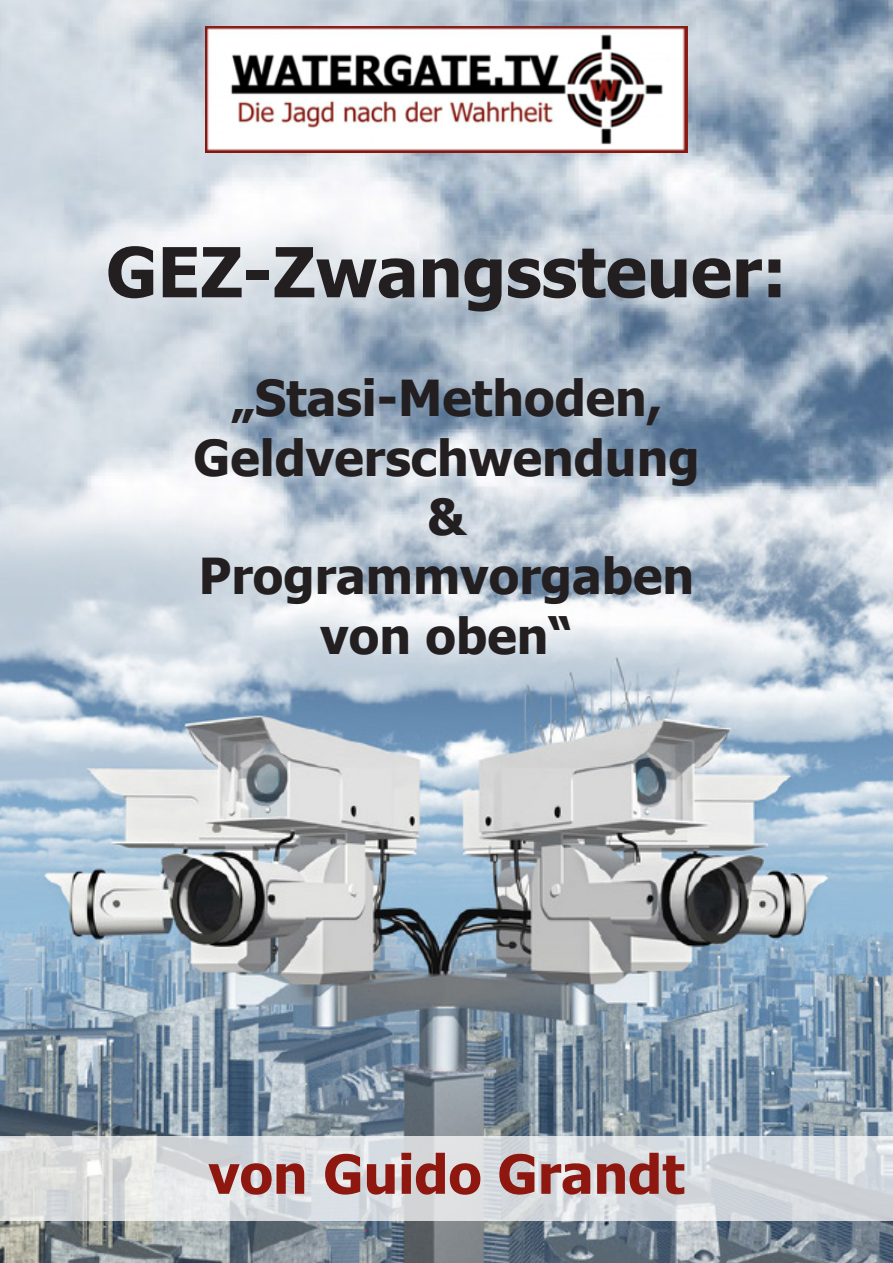
<style>
.page{position:relative;width:893px;height:1263px;background:#fff}
.page>*{position:absolute;margin:0;border:0;box-sizing:border-box;transform-origin:0 0}
.t1{font:700 69px "Tahoma";color:#231f20}
.t2{font:700 54px "Tahoma";color:#8e170f}
.t3{font:700 49.5px "Tahoma";color:#231f20}
</style>
<div class="page">
<img style="left:0;top:0;width:893px;height:1263px">
<img style="left:206px;top:27px;width:481px;height:126px">
<svg style="left:0;top:1136px;width:893px;height:85px;background:#d9dcdf"></svg>
<p class="t1" style="left:106px;top:224px;width:682px">GEZ-Zwangssteuer:</p>
<p class="t3" style="left:231px;top:363px;width:433px">„Stasi-Methoden,</p>
<p class="t3" style="left:193px;top:423px;width:507px">Geldverschwendung</p>
<p class="t3" style="left:427px;top:482px;width:40px">&amp;</p>
<p class="t3" style="left:199px;top:542px;width:497px">Programmvorgaben</p>
<p class="t3" style="left:320px;top:601px;width:254px">von oben“</p>
<p class="t2" style="left:208px;top:1136px;width:478px">von Guido Grandt</p>
</div>
